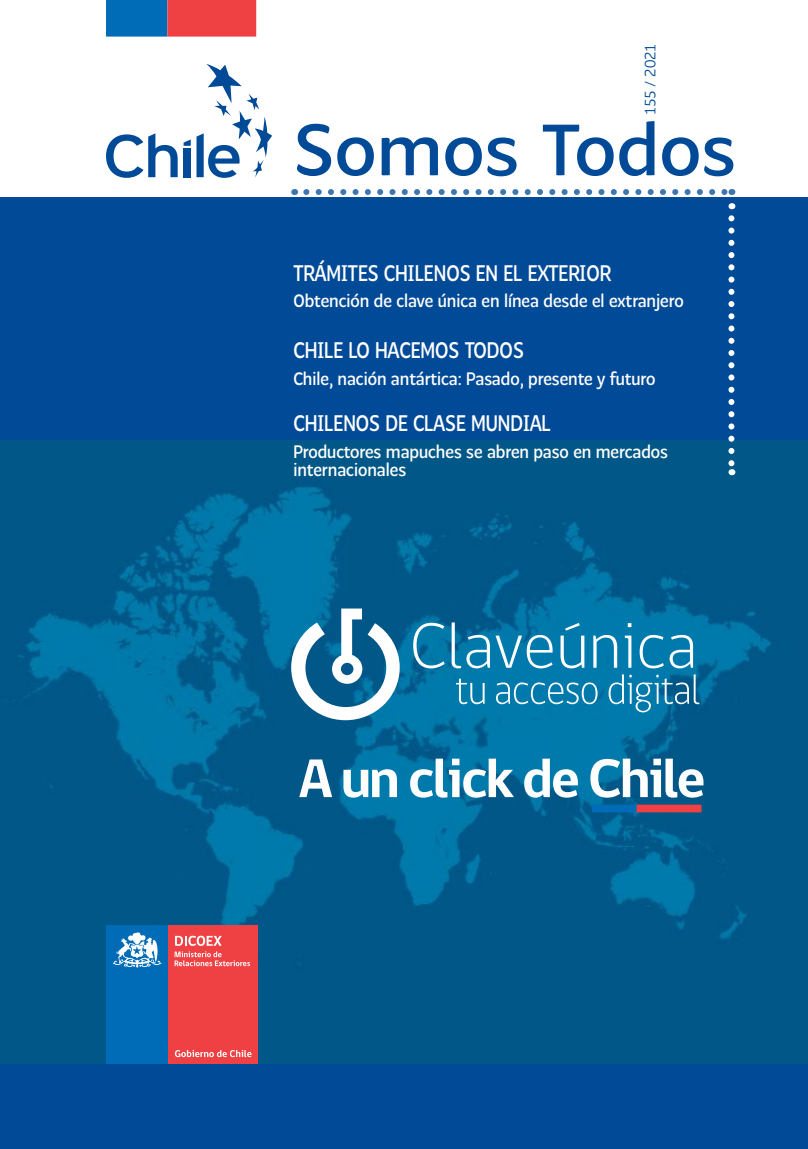
<style>
.page{position:relative;width:808px;height:1149px;background:#fff}
.page>*{position:absolute;margin:0;border:0;box-sizing:border-box;transform-origin:0 0}
.t1{font:72px "Chilena";letter-spacing:.005em;color:#004a97}
.t2{font:22.5px "Chilena";color:#fff;scale:.85 1}
.t3{font:18px/18px "Chilena";color:#fff;scale:.9 1}
.t4{font:15px "Chilena Fina";letter-spacing:-.02em;color:#004a97;scale:.95 1}
</style>
<div class="page">
<div style="left:0;top:197px;width:808px;height:951px;background:#004a97"></div>
<div style="left:106px;top:0;width:61px;height:37px;background:#006cb7"></div>
<div style="left:167px;top:0;width:89px;height:37px;background:#ef4144"></div>
<svg style="left:106px;top:133px;width:72px;height:45px"></svg>
<svg style="left:184px;top:64px;width:88px;height:114px"></svg>
<div style="left:184px;top:148px;width:7px;height:29px;background:#004a97"></div>
<svg style="left:306px;top:189px;width:419px;height:6px"></svg>
<img style="left:0;top:440px;width:808px;height:623px">
<svg style="left:291px;top:608px;width:109px;height:112px"></svg>
<svg style="left:413px;top:622px;width:32px;height:46px"></svg>
<svg style="left:452px;top:622px;width:101px;height:46px;background:#318db6"></svg>
<svg style="left:560px;top:622px;width:24px;height:46px"></svg>
<svg style="left:593px;top:634px;width:24px;height:33px"></svg>
<svg style="left:625px;top:623px;width:6px;height:44px"></svg>
<svg style="left:640px;top:634px;width:24px;height:34px"></svg>
<svg style="left:670px;top:634px;width:23px;height:34px"></svg>
<svg style="left:456px;top:678px;width:29px;height:26px"></svg>
<svg style="left:496px;top:682px;width:101px;height:22px;background:#3b98bf"></svg>
<svg style="left:609px;top:674px;width:90px;height:38px"></svg>
<svg style="left:299px;top:759px;width:33px;height:37px"></svg>
<svg style="left:343px;top:769px;width:54px;height:28px;background:#95c7dc"></svg>
<svg style="left:410px;top:758px;width:104px;height:39px;background:#6caeca"></svg>
<svg style="left:524px;top:758px;width:54px;height:39px;background:#78b5d0"></svg>
<svg style="left:590px;top:758px;width:113px;height:39px"></svg>
<div style="left:592px;top:804px;width:45px;height:8px;background:#006cb7"></div>
<div style="left:637px;top:804px;width:64px;height:8px;background:#ef4144"></div>
<div style="left:106px;top:925px;width:62px;height:138px;background:#006cb7"></div>
<div style="left:168px;top:925px;width:90px;height:138px;background:#ef4144"></div>
<svg style="left:175px;top:1050px;width:76px;height:6px"></svg>
<svg style="left:113px;top:932px;width:48px;height:35px"></svg>
<svg style="left:175px;top:935px;width:47px;height:10px"></svg>
<svg style="left:174px;top:951px;width:76px;height:14px"></svg>
<svg style="left:728px;top:218px;width:6px;height:257px"></svg>
<p class="t4" style="left:641px;top:115px;width:77px;rotate:-90deg">155 / 2021</p>
<h1 class="t1" style="left:293px;top:105px;width:444px">Somos Todos</h1>
<p class="t2" style="left:293px;top:259px;width:376px">TRÁMITES CHILENOS EN EL EXTERIOR</p>
<p class="t3" style="left:293px;top:292px;width:435px">Obtención de clave única en línea desde el extranjero</p>
<p class="t2" style="left:293px;top:336px;width:273px">CHILE LO HACEMOS TODOS</p>
<p class="t3" style="left:293px;top:369px;width:404px">Chile, nación antártica: Pasado, presente y futuro</p>
<p class="t2" style="left:293px;top:409px;width:304px">CHILENOS DE CLASE MUNDIAL</p>
<p class="t3" style="left:293px;top:442px;width:418px">Productores mapuches se abren paso en mercados internacionales</p>
</div>
